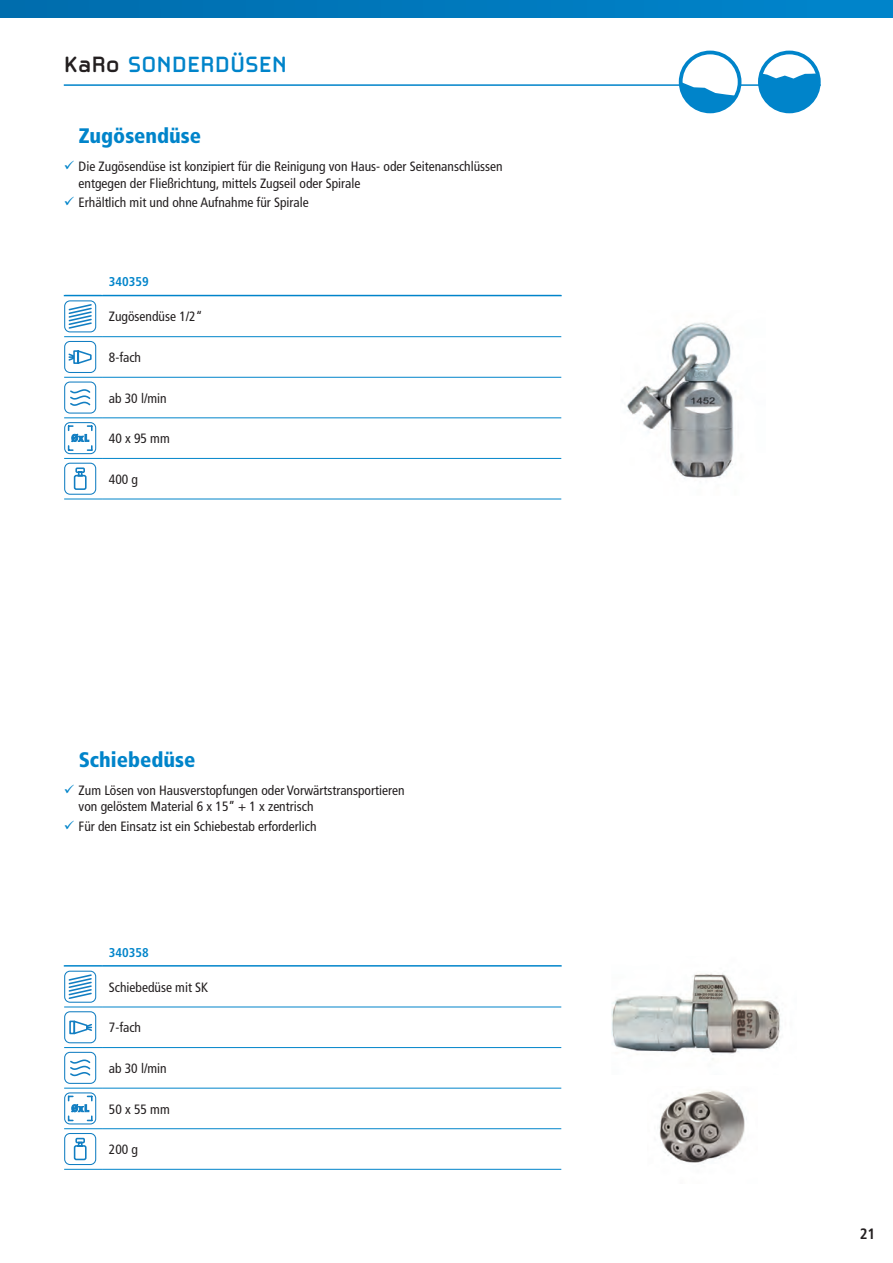
<style>
.page{position:relative;width:893px;height:1263px;background:#fff}
.page>*{position:absolute;margin:0;border:0;box-sizing:border-box;transform-origin:0 0}
.t1{font:700 21.75px "Automate OT";color:#0084ca}
.t2{font:900 condensed 21px "Frutiger LT Std";color:#0084ca}
.t3{font:700 condensed 15px "Frutiger LT Std";color:#231f20}
.t4{font:condensed 13.5px/16.2px "Frutiger LT Std";color:#231f20}
.t5{font:700 condensed 12.75px "Frutiger LT Std";color:#0084ca}
.s1{color:#231f20}
.s2{color:#0084ca}
</style>
<div class="page">
<div style="left:0;top:0;width:893px;height:17px;background:linear-gradient(to right,#006cac,#0085cc)"></div>
<hr style="left:64px;top:84px;width:757px;height:2px;background:#0084ca">
<hr style="left:64px;top:336px;width:38px;height:1px;background:#0084ca">
<hr style="left:102px;top:336px;width:459px;height:1px;background:#0084ca">
<hr style="left:64px;top:377px;width:38px;height:1px;background:#0084ca">
<hr style="left:102px;top:377px;width:459px;height:1px;background:#0084ca">
<hr style="left:64px;top:418px;width:38px;height:1px;background:#0084ca">
<hr style="left:102px;top:418px;width:459px;height:1px;background:#0084ca">
<hr style="left:64px;top:458px;width:38px;height:1px;background:#0084ca">
<hr style="left:102px;top:458px;width:459px;height:1px;background:#0084ca">
<hr style="left:64px;top:499px;width:38px;height:1px;background:#0084ca">
<hr style="left:102px;top:499px;width:459px;height:1px;background:#0084ca">
<svg style="left:64px;top:294px;width:498px;height:2px"></svg>
<div style="left:64px;top:300px;width:32px;height:32px;border:1px solid #127ec2;border-radius:5px"></div>
<svg style="left:68px;top:304px;width:24px;height:25px"></svg>
<div style="left:64px;top:341px;width:32px;height:32px;border:1px solid #127ec2;border-radius:5px"></div>
<svg style="left:68px;top:350px;width:24px;height:14px"></svg>
<div style="left:64px;top:381px;width:32px;height:33px;border:1px solid #127ec2;border-radius:5px"></div>
<svg style="left:70px;top:389px;width:21px;height:17px"></svg>
<div style="left:64px;top:422px;width:32px;height:32px;border:1px solid #127ec2;border-radius:5px"></div>
<svg style="left:68px;top:425px;width:25px;height:26px"></svg>
<div style="left:64px;top:463px;width:32px;height:32px;border:1px solid #127ec2;border-radius:5px"></div>
<svg style="left:73px;top:467px;width:14px;height:23px"></svg>
<hr style="left:64px;top:1007px;width:38px;height:1px;background:#0084ca">
<hr style="left:102px;top:1007px;width:459px;height:1px;background:#0084ca">
<hr style="left:64px;top:1047px;width:38px;height:1px;background:#0084ca">
<hr style="left:102px;top:1047px;width:459px;height:1px;background:#0084ca">
<hr style="left:64px;top:1088px;width:38px;height:1px;background:#0084ca">
<hr style="left:102px;top:1088px;width:459px;height:1px;background:#0084ca">
<hr style="left:64px;top:1128px;width:38px;height:1px;background:#0084ca">
<hr style="left:102px;top:1128px;width:459px;height:1px;background:#0084ca">
<hr style="left:64px;top:1169px;width:38px;height:1px;background:#0084ca">
<hr style="left:102px;top:1169px;width:459px;height:1px;background:#0084ca">
<svg style="left:64px;top:965px;width:498px;height:1px"></svg>
<div style="left:64px;top:971px;width:32px;height:32px;border:1px solid #127ec2;border-radius:5px"></div>
<svg style="left:68px;top:974px;width:24px;height:25px"></svg>
<div style="left:64px;top:1011px;width:32px;height:32px;border:1px solid #127ec2;border-radius:5px"></div>
<div style="left:69px;top:1020px;width:6px;height:14px;border:2px solid #127ec2"></div>
<svg style="left:73px;top:1020px;width:19px;height:15px"></svg>
<div style="left:64px;top:1052px;width:32px;height:32px;border:1px solid #127ec2;border-radius:5px"></div>
<svg style="left:70px;top:1059px;width:21px;height:18px"></svg>
<div style="left:64px;top:1092px;width:32px;height:32px;border:1px solid #127ec2;border-radius:5px"></div>
<svg style="left:68px;top:1095px;width:25px;height:26px"></svg>
<div style="left:64px;top:1133px;width:32px;height:32px;border:1px solid #127ec2;border-radius:5px"></div>
<svg style="left:73px;top:1137px;width:14px;height:24px"></svg>
<img style="left:626px;top:322px;width:108px;height:157px">
<img style="left:611px;top:973px;width:170px;height:87px">
<img style="left:659px;top:1090px;width:86px;height:74px">
<div style="left:679px;top:51px;width:62px;height:62px;border:4px solid #0084ca;border-radius:50%"></div>
<svg style="left:681px;top:82px;width:55px;height:32px"></svg>
<svg style="left:760px;top:52px;width:59px;height:59px"></svg>
<div style="left:758px;top:51px;width:63px;height:62px;border:4px solid #0084ca;border-radius:50%"></div>
<svg style="left:760px;top:73px;width:60px;height:41px"></svg>
<h1 class="t1" style="left:64px;top:49px;width:225px"><span class="s1">KaRo</span> SONDERDÜSEN</h1>
<h2 class="t2" style="left:79px;top:123px;width:124px">Zugösendüse</h2>
<p class="t4" style="left:79px;top:159px;width:426px;text-indent:-15px"><span class="s2">✓</span> Die Zugösendüse ist konzipiert für die Reinigung von Haus- oder Seitenanschlüssen entgegen der Fließrichtung, mittels Zugseil oder Spirale</p>
<p class="t4" style="left:64px;top:194px;width:247px"><span class="s2">✓</span> Erhältlich mit und ohne Aufnahme für Spirale</p>
<p class="t5" style="left:109px;top:274px;width:41px">340359</p>
<p class="t4" style="left:109px;top:309px;width:95px">Zugösendüse 1/2“</p>
<p class="t4" style="left:109px;top:349px;width:34px">8-fach</p>
<p class="t4" style="left:109px;top:390px;width:59px">ab 30 l/min</p>
<p class="t4" style="left:109px;top:430px;width:62px">40 x 95 mm</p>
<p class="t4" style="left:109px;top:471px;width:31px">400 g</p>
<h2 class="t2" style="left:79px;top:747px;width:118px">Schiebedüse</h2>
<p class="t4" style="left:79px;top:782px;width:327px;text-indent:-15px"><span class="s2">✓</span> Zum Lösen von Hausverstopfungen oder Vorwärtstransportieren von gelöstem Material 6 x 15” + 1 x zentrisch</p>
<p class="t4" style="left:64px;top:818px;width:254px"><span class="s2">✓</span> Für den Einsatz ist ein Schiebestab erforderlich</p>
<p class="t5" style="left:109px;top:945px;width:41px">340358</p>
<p class="t4" style="left:109px;top:979px;width:101px">Schiebedüse mit SK</p>
<p class="t4" style="left:109px;top:1020px;width:34px">7-fach</p>
<p class="t4" style="left:109px;top:1060px;width:59px">ab 30 l/min</p>
<p class="t4" style="left:109px;top:1101px;width:62px">50 x 55 mm</p>
<p class="t4" style="left:109px;top:1141px;width:31px">200 g</p>
<p class="t3" style="left:860px;top:1225px;width:17px">21</p>
</div>
